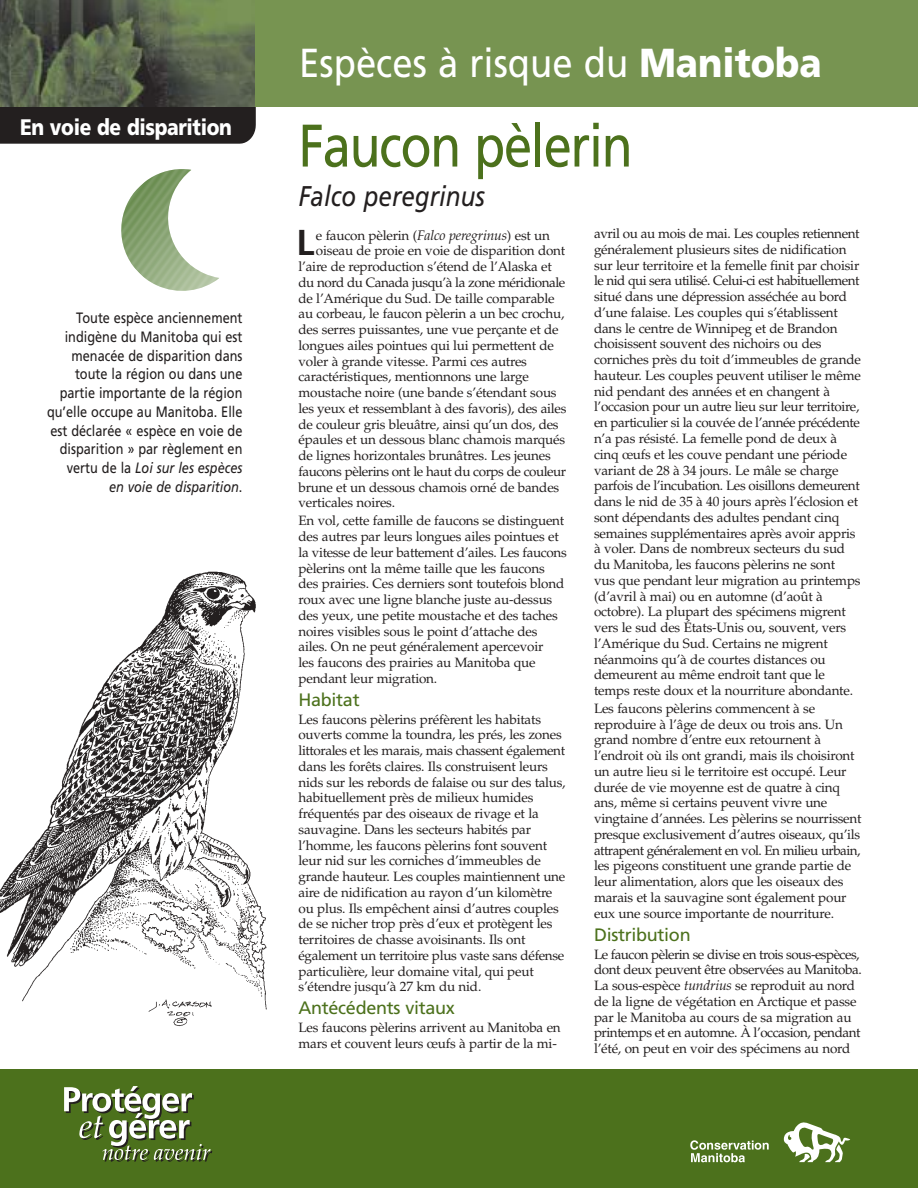
<style>
.page{position:relative;width:918px;height:1188px;background:#fff}
.page>*{position:absolute;margin:0;border:0;box-sizing:border-box;transform-origin:0 0}
.t1{font:60px "Frutiger";letter-spacing:-.03em;color:#4c711c;scale:.85 1}
.t2{font:40.5px "Frutiger";color:#fff;scale:.9 1}
.t3{font:700 36px "Frutiger";color:#231f1f}
.t4{font:italic 28.5px "Frutiger";color:#231f1f;scale:.85 1}
.t5{font:900 22.5px "Frutiger";letter-spacing:-.02em;color:#fff;scale:.85 1}
.t6{font:18px "Frutiger";letter-spacing:-.015em;color:#4c711c}
.t7{font:15px/18.8px "Frutiger";color:#231f1f;text-align:right;scale:.85 1}
.t8{font:13.5px/15.8px "Palatino";letter-spacing:-.015em;color:#231f1f}
.t9{font:13.5px "Palatino";letter-spacing:-.035em;color:#231f1f}
.s1{font-style:italic}
.s2{font-weight:900}
.s3{font-style:italic;font-size:13.8px}
</style>
<div class="page">
<div style="left:0;top:106px;width:256px;height:38px;background:#231f1f"></div>
<img style="left:0;top:0;width:256px;height:106px">
<div style="left:256px;top:0;width:662px;height:106px;background:#779451"></div>
<svg style="left:121px;top:169px;width:98px;height:122px"></svg>
<img style="left:0;top:571px;width:267px;height:439px">
<img style="left:142px;top:998px;width:75px;height:29px">
<div style="left:44px;top:986px;width:89px;height:37px;background:#fff"></div>
<div style="left:0;top:1070px;width:918px;height:118px;background:#4c711c"></div>
<svg style="left:64px;top:1086px;width:148px;height:76px"></svg>
<svg style="left:690px;top:1140px;width:79px;height:22px"></svg>
<svg style="left:784px;top:1122px;width:66px;height:40px"></svg>
<h3 class="t5" style="left:20px;top:118px;width:251px">En voie de disparition</h3>
<p class="t7" style="left:47px;top:310px;width:232px">Toute espèce anciennement indigène du Manitoba qui est menacée de disparition dans toute la région ou dans une partie importante de la région qu’elle occupe au Manitoba. Elle est déclarée « espèce en voie de disparition » par règlement en vertu de la <span class="s1">Loi sur les espèces<br>en voie de disparition</span>.</p>
<h2 class="t2" style="left:299px;top:46px;width:582px">Espèces à risque du <span class="s2">Manitoba</span></h2>
<h1 class="t1" style="left:298px;top:122px;width:395px">Faucon pèlerin</h1>
<h3 class="t4" style="left:298px;top:184px;width:221px">Falco peregrinus</h3>
<h3 class="t3" style="left:297px;top:228px;width:19px">L</h3>
<p class="t8" style="left:316px;top:229px;width:236px">e faucon pèlerin (<span class="s3">Falco peregrinus</span>) est un</p>
<p class="t8" style="left:594px;top:227px;width:268px">avril ou au mois de mai. Les couples retiennent généralement plusieurs sites de nidification sur leur territoire et la femelle finit par choisir le nid qui sera utilisé. Celui-ci est habituellement situé dans une dépression asséchée au bord d’une falaise. Les couples qui s’établissent dans le centre de Winnipeg et de Brandon choisissent souvent des nichoirs ou des corniches près du toit d’immeubles de grande hauteur. Les couples peuvent utiliser le même nid pendant des années et en changent à l’occasion pour un autre lieu sur leur territoire, en particulier si la couvée de l’année précédente n’a pas résisté. La femelle pond de deux à cinq œufs et les couve pendant une période variant de 28 à 34 jours. Le mâle se charge parfois de l’incubation. Les oisillons demeurent dans le nid de 35 à 40 jours après l’éclosion et sont dépendants des adultes pendant cinq semaines supplémentaires après avoir appris à voler. Dans de nombreux secteurs du sud du Manitoba, les faucons pèlerins ne sont<br>vus que pendant leur migration au printemps (d’avril à mai) ou en automne (d’août à octobre). La plupart des spécimens migrent vers le sud des États-Unis ou, souvent, vers l’Amérique du Sud. Certains ne migrent néanmoins qu’à de courtes distances ou demeurent au même endroit tant que le temps reste doux et la nourriture abondante.</p>
<p class="t8" style="left:594px;top:702px;width:269px">Les faucons pèlerins commencent à se reproduire à l’âge de deux ou trois ans. Un grand nombre d’entre eux retournent à l’endroit où ils ont grandi, mais ils choisiront un autre lieu si le territoire est occupé. Leur durée de vie moyenne est de quatre à cinq ans, même si certains peuvent vivre une vingtaine d’années. Les pèlerins se nourrissent presque exclusivement d’autres oiseaux, qu’ils attrapent généralement en vol. En milieu urbain, les pigeons constituent une grande partie de leur alimentation, alors que les oiseaux des marais et la sauvagine sont également pour eux une source importante de nourriture.</p>
<h3 class="t6" style="left:594px;top:927px;width:98px">Distribution</h3>
<p class="t8" style="left:594px;top:948px;width:269px">Le faucon pèlerin se divise en trois sous-espèces, dont deux peuvent être observées au Manitoba.<br>La sous-espèce <span class="s3">tundrius</span> se reproduit au nord de la ligne de végétation en Arctique et passe par le Manitoba au cours de sa migration au printemps et en automne. À l’occasion, pendant l’été, on peut en voir des spécimens au nord</p>
<p class="t8" style="left:316px;top:244px;width:251px">oiseau de proie en voie de disparition dont</p>
<p class="t8" style="left:298px;top:260px;width:255px">l’aire de reproduction s’étend de l’Alaska et</p>
<p class="t9" style="left:298px;top:277px;width:268px">du nord du Canada jusqu’à la zone méridionale</p>
<p class="t8" style="left:298px;top:292px;width:258px">de l’Amérique du Sud. De taille comparable</p>
<p class="t8" style="left:298px;top:307px;width:267px">au corbeau, le faucon pèlerin a un bec crochu,</p>
<p class="t8" style="left:298px;top:323px;width:262px">des serres puissantes, une vue perçante et de</p>
<p class="t8" style="left:298px;top:339px;width:257px">longues ailes pointues qui lui permettent de</p>
<p class="t8" style="left:298px;top:355px;width:230px">voler à grande vitesse. Parmi ces autres</p>
<p class="t8" style="left:298px;top:370px;width:232px">caractéristiques, mentionnons une large</p>
<p class="t8" style="left:298px;top:386px;width:260px">moustache noire (une bande s’étendant sous</p>
<p class="t8" style="left:298px;top:402px;width:270px">les yeux et ressemblant à des favoris), des ailes</p>
<p class="t8" style="left:298px;top:418px;width:262px">de couleur gris bleuâtre, ainsi qu’un dos, des</p>
<p class="t8" style="left:298px;top:433px;width:268px">épaules et un dessous blanc chamois marqués</p>
<p class="t8" style="left:298px;top:449px;width:254px">de lignes horizontales brunâtres. Les jeunes</p>
<p class="t9" style="left:298px;top:466px;width:269px">faucons pèlerins ont le haut du corps de couleur</p>
<p class="t8" style="left:298px;top:481px;width:262px">brune et un dessous chamois orné de bandes</p>
<p class="t8" style="left:298px;top:496px;width:98px">verticales noires.</p>
<p class="t8" style="left:298px;top:514px;width:270px">En vol, cette famille de faucons se distinguent des autres par leurs longues ailes pointues et la vitesse de leur battement d’ailes. Les faucons pèlerins ont la même taille que les faucons des prairies. Ces derniers sont toutefois blond roux avec une ligne blanche juste au-dessus des yeux, une petite moustache et des taches noires visibles sous le point d’attache des ailes. On ne peut généralement apercevoir<br>les faucons des prairies au Manitoba que pendant leur migration.</p>
<h3 class="t6" style="left:298px;top:692px;width:63px">Habitat</h3>
<p class="t8" style="left:298px;top:713px;width:269px">Les faucons pèlerins préfèrent les habitats ouverts comme la toundra, les prés, les zones littorales et les marais, mais chassent également dans les forêts claires. Ils construisent leurs nids sur les rebords de falaise ou sur des talus, habituellement près de milieux humides fréquentés par des oiseaux de rivage et la sauvagine. Dans les secteurs habités par l’homme, les faucons pèlerins font souvent leur nid sur les corniches d’immeubles de grande hauteur. Les couples maintiennent une aire de nidification au rayon d’un kilomètre ou plus. Ils empêchent ainsi d’autres couples de se nicher trop près d’eux et protègent les territoires de chasse avoisinants. Ils ont également un territoire plus vaste sans défense particulière, leur domaine vital, qui peut s’étendre jusqu’à 27 km du nid.</p>
<h3 class="t6" style="left:298px;top:1001px;width:158px">Antécédents vitaux</h3>
<p class="t8" style="left:298px;top:1021px;width:264px">Les faucons pèlerins arrivent au Manitoba en mars et couvent leurs œufs à partir de la mi-</p>
</div>
